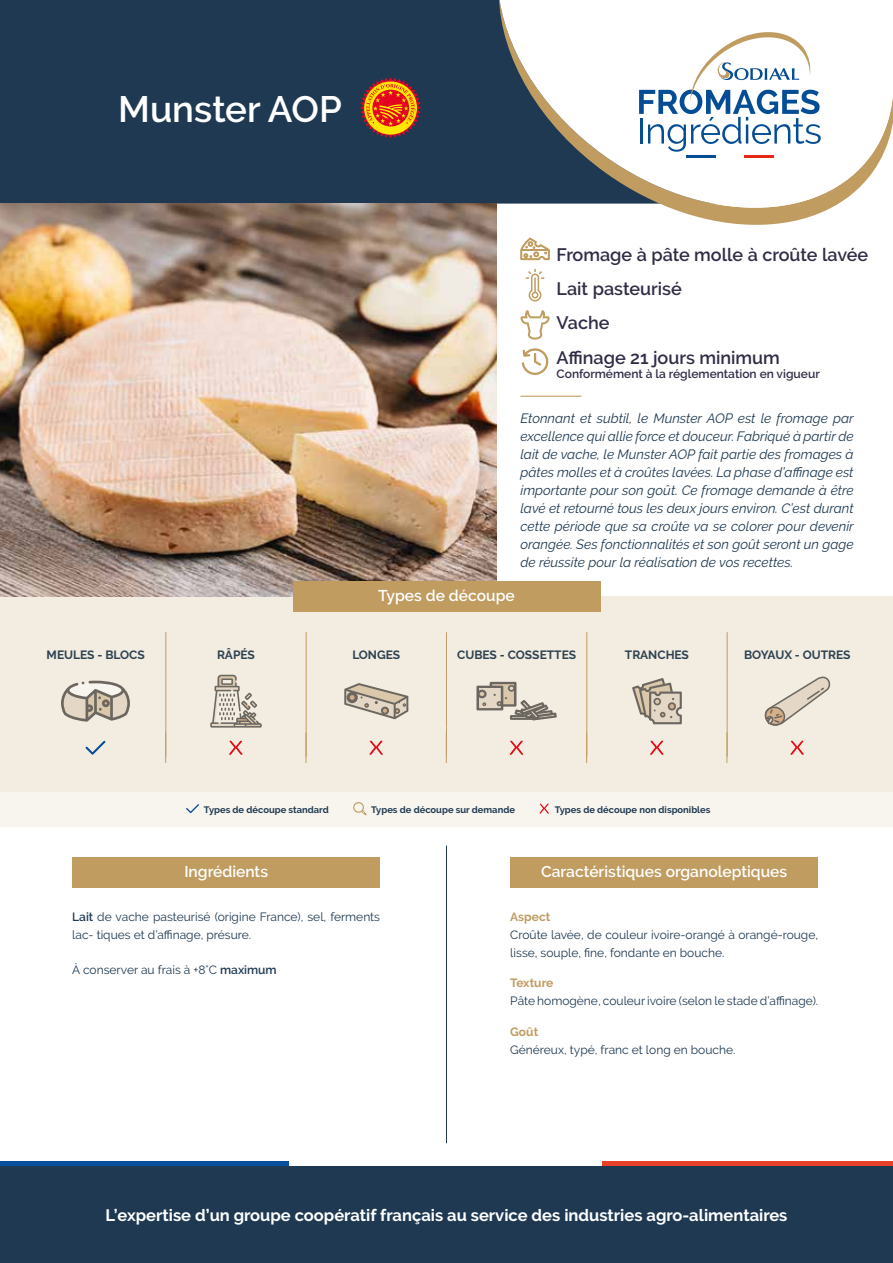
<style>
.page{position:relative;width:893px;height:1263px;background:#fff}
.page>*{position:absolute;margin:0;border:0;box-sizing:border-box;transform-origin:0 0}
.t1{font:600 36.6px "Raleway";color:#fff}
.t2{font:600 18px/34.3px "Raleway";color:#312c46}
.t3{font:700 16.5px "Raleway";color:#fff}
.t4{font:600 15.6px "Raleway";color:#fff}
.t5{font:italic 13.5px/18px "Raleway";color:#1e3951;text-align:justify}
.t6{font:12px/18px "Raleway";color:#1e3951}
.t7{font:700 12px "Raleway";color:#1e3951}
.t8{font:600 12px "Raleway";color:#312c46}
.t9{font:700 12px "Raleway";color:#c09c60}
.t10{font:700 9.3px "Raleway";color:#1e3951}
.s1{font-weight:600}
</style>
<div class="page">
<div style="left:0;top:0;width:499px;height:204px;background:#1e3951"></div>
<svg style="left:500px;top:3px;width:393px;height:222px"></svg>
<hr style="left:686px;top:155px;width:29px;height:3px;background:#044c94">
<hr style="left:744px;top:155px;width:30px;height:3px;background:#e52713">
<svg style="left:639px;top:27px;width:182px;height:125px"></svg>
<div style="left:0;top:1162px;width:893px;height:101px;background:#1e3951"></div>
<div style="left:0;top:1161px;width:291px;height:5px;background:#08509e"></div>
<div style="left:289px;top:1161px;width:313px;height:5px;background:#fff"></div>
<div style="left:602px;top:1161px;width:291px;height:5px;background:#e84127"></div>
<div style="left:510px;top:857px;width:308px;height:31px;background:#c09c60"></div>
<div style="left:72px;top:857px;width:308px;height:31px;background:#c09c60"></div>
<svg style="left:0;top:596px;width:893px;height:230px;fill:#f3ece0"></svg>
<svg style="left:353px;top:801px;width:13px;height:15px"></svg>
<svg style="left:186px;top:804px;width:13px;height:9px"></svg>
<svg style="left:539px;top:804px;width:10px;height:10px"></svg>
<img style="left:0;top:204px;width:496px;height:392px">
<hr style="left:446px;top:845px;width:1px;height:298px;background:#1e3951">
<hr style="left:520px;top:396px;width:61px;height:1px;background:#c5a669">
<hr style="left:165px;top:732px;width:1px;height:31px;background:#c09c60">
<hr style="left:306px;top:732px;width:1px;height:31px;background:#c09c60">
<hr style="left:446px;top:732px;width:1px;height:31px;background:#c09c60">
<hr style="left:586px;top:732px;width:1px;height:31px;background:#c09c60">
<hr style="left:727px;top:732px;width:1px;height:31px;background:#c09c60">
<svg style="left:86px;top:741px;width:19px;height:14px"></svg>
<svg style="left:229px;top:741px;width:14px;height:14px"></svg>
<svg style="left:369px;top:741px;width:14px;height:14px"></svg>
<svg style="left:510px;top:741px;width:13px;height:14px"></svg>
<svg style="left:650px;top:741px;width:13px;height:14px"></svg>
<svg style="left:790px;top:741px;width:14px;height:14px"></svg>
<div style="left:293px;top:581px;width:307px;height:31px;background:#c09c60"></div>
<svg style="left:520px;top:237px;width:30px;height:23px"></svg>
<svg style="left:526px;top:269px;width:18px;height:32px"></svg>
<svg style="left:520px;top:310px;width:30px;height:30px"></svg>
<svg style="left:522px;top:348px;width:27px;height:27px"></svg>
<svg style="left:360px;top:77px;width:61px;height:61px;background:#b05e24"></svg>
<h1 class="t1" style="left:118px;top:88px;width:225px">Munster AOP</h1>
<h2 class="t2" style="left:557px;top:237px;width:313px">Fromage à pâte molle à croûte lavée<br>Lait pasteurisé<br>Vache<br>Affinage 21 jours minimum</h2>
<p class="t8" style="left:557px;top:367px;width:265px">Conformément à la réglementation en vigueur</p>
<p class="t5" style="left:520px;top:409px;width:335px">Etonnant et subtil, le Munster AOP est le fromage par excellence qui allie force et douceur. Fabriqué à partir de lait de vache, le Munster AOP fait partie des fromages à pâtes molles et à croûtes lavées. La phase d’affinage est importante pour son goût. Ce fromage demande à être lavé et retourné tous les deux jours environ. C’est durant cette période que sa croûte va se colorer pour devenir orangée. Ses fonctionnalités et son goût seront un gage de réussite pour la réalisation de vos recettes.</p>
<p class="t4" style="left:378px;top:587px;width:138px">Types de découpe</p>
<p class="t7" style="left:47px;top:648px;width:100px">MEULES - BLOCS</p>
<p class="t7" style="left:217px;top:648px;width:39px">RÂPÉS</p>
<p class="t7" style="left:352px;top:648px;width:49px">LONGES</p>
<p class="t7" style="left:457px;top:648px;width:120px">CUBES - COSSETTES</p>
<p class="t7" style="left:625px;top:648px;width:66px">TRANCHES</p>
<p class="t7" style="left:744px;top:648px;width:108px">BOYAUX - OUTRES</p>
<p class="t10" style="left:204px;top:804px;width:126px">Types de découpe standard</p>
<p class="t10" style="left:371px;top:804px;width:145px">Types de découpe sur demande</p>
<p class="t10" style="left:555px;top:804px;width:157px">Types de découpe non disponibles</p>
<p class="t4" style="left:184px;top:863px;width:85px">Ingrédients</p>
<p class="t4" style="left:541px;top:863px;width:248px">Caractéristiques organoleptiques</p>
<p class="t6" style="left:72px;top:907px;width:309px"><span class="s1">Lait</span> de vache pasteurisé (origine France), sel, ferments lac- tiques et d’affinage, présure.</p>
<p class="t6" style="left:72px;top:960px;width:206px">À conserver au frais à +8°C <span class="s1">maximum</span></p>
<p class="t9" style="left:510px;top:910px;width:42px">Aspect</p>
<p class="t6" style="left:510px;top:925px;width:309px">Croûte lavée, de couleur ivoire-orangé à orangé-rouge, lisse, souple, fine, fondante en bouche.</p>
<p class="t9" style="left:510px;top:976px;width:44px">Texture</p>
<p class="t6" style="left:510px;top:992px;width:309px">Pâte homogène, couleur ivoire (selon le stade d’affinage).</p>
<p class="t9" style="left:510px;top:1025px;width:29px">Goût</p>
<p class="t6" style="left:510px;top:1041px;width:227px">Généreux, typé, franc et long en bouche.</p>
<p class="t3" style="left:106px;top:1205px;width:683px">L’expertise d’un groupe coopératif français au service des industries agro-alimentaires</p>
</div>
